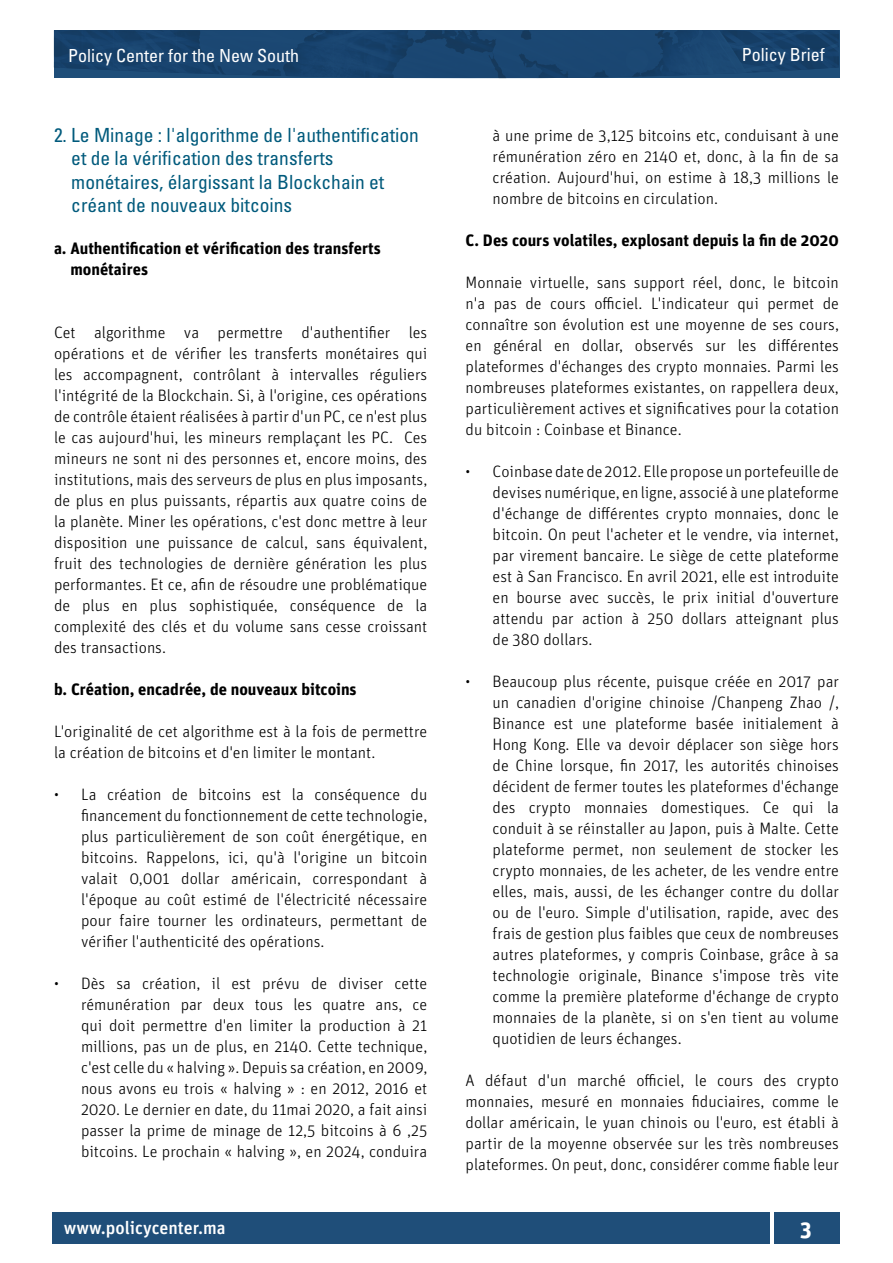
<style>
.page{position:relative;width:893px;height:1263px;background:#fff}
.page>*{position:absolute;margin:0;border:0;box-sizing:border-box;transform-origin:0 0}
.t1{font:700 22.5px "Unit Pro";color:#fff}
.t2{font:condensed 19.5px/23.4px "Univers LT Std";color:#005a7c}
.t3{font:condensed 18px "Univers LT Std";color:#fff}
.t4{font:500 18px "Unit Pro";color:#fff}
.t5{font:300 16.5px/21px "Unit Pro";color:#000;text-align:justify}
.t6{font:700 16.5px/21px "Unit Pro";color:#000}
</style>
<div class="page">
<img style="left:54px;top:30px;width:785px;height:49px">
<div style="left:52px;top:1212px;width:718px;height:31px;background:#1f4e79"></div>
<div style="left:774px;top:1212px;width:65px;height:31px;background:#1f4e79"></div>
<p class="t3" style="left:68px;top:44px;width:232px">Policy Center for the New South</p>
<p class="t3" style="left:742px;top:43px;width:84px">Policy Brief</p>
<p class="t2" style="left:71px;top:123px;width:349px;text-indent:-17px">2. Le Minage : l'algorithme de l'authentification et de la vérification des transferts monétaires, élargissant la Blockchain et créant de nouveaux bitcoins</p>
<p class="t6" style="left:70px;top:237px;width:312px;text-indent:-16px">a. Authentification et vérification des transferts monétaires</p>
<p class="t5" style="left:54px;top:322px;width:375px">Cet algorithme va permettre d'authentifier les opérations et de vérifier les transferts monétaires qui les accompagnent, contrôlant à intervalles réguliers l'intégrité de la Blockchain. Si, à l'origine, ces opérations de contrôle étaient réalisées à partir d'un PC, ce n'est plus le cas aujourd'hui, les mineurs remplaçant les PC. Ces mineurs ne sont ni des personnes et, encore moins, des institutions, mais des serveurs de plus en plus imposants, de plus en plus puissants, répartis aux quatre coins de la planète. Miner les opérations, c'est donc mettre à leur disposition une puissance de calcul, sans équivalent, fruit des technologies de dernière génération les plus performantes. Et ce, afin de résoudre une problématique de plus en plus sophistiquée, conséquence de la complexité des clés et du volume sans cesse croissant des transactions.</p>
<p class="t6" style="left:54px;top:678px;width:304px">b. Création, encadrée, de nouveaux bitcoins</p>
<p class="t5" style="left:54px;top:721px;width:375px">L'originalité de cet algorithme est à la fois de permettre la création de bitcoins et d'en limiter le montant.</p>
<p class="t5" style="left:81px;top:784px;width:348px;text-indent:-27px">• La création de bitcoins est la conséquence du financement du fonctionnement de cette technologie, plus particulièrement de son coût énergétique, en bitcoins. Rappelons, ici, qu'à l'origine un bitcoin valait 0,001 dollar américain, correspondant à l'époque au coût estimé de l'électricité nécessaire pour faire tourner les ordinateurs, permettant de vérifier l'authenticité des opérations.</p>
<p class="t5" style="left:81px;top:973px;width:348px;text-indent:-27px">• Dès sa création, il est prévu de diviser cette rémunération par deux tous les quatre ans, ce qui doit permettre d'en limiter la production à 21 millions, pas un de plus, en 2140. Cette technique, c'est celle du « halving ». Depuis sa création, en 2009, nous avons eu trois « halving » : en 2012, 2016 et 2020. Le dernier en date, du 11mai 2020, a fait ainsi passer la prime de minage de 12,5 bitcoins à 6 ,25 bitcoins. Le prochain « halving », en 2024, conduira</p>
<p class="t5" style="left:493px;top:124px;width:348px">à une prime de 3,125 bitcoins etc, conduisant à une rémunération zéro en 2140 et, donc, à la fin de sa création. Aujourd'hui, on estime à 18,3 millions le nombre de bitcoins en circulation.</p>
<p class="t6" style="left:466px;top:229px;width:375px">C. Des cours volatiles, explosant depuis la fin de 2020</p>
<p class="t5" style="left:466px;top:271px;width:375px">Monnaie virtuelle, sans support réel, donc, le bitcoin n'a pas de cours officiel. L'indicateur qui permet de connaître son évolution est une moyenne de ses cours, en général en dollar, observés sur les différentes plateformes d'échanges des crypto monnaies. Parmi les nombreuses plateformes existantes, on rappellera deux, particulièrement actives et significatives pour la cotation du bitcoin : Coinbase et Binance.</p>
<p class="t5" style="left:493px;top:460px;width:348px;text-indent:-27px">• Coinbase date de 2012. Elle propose un portefeuille de devises numérique, en ligne, associé à une plateforme d'échange de différentes crypto monnaies, donc le bitcoin. On peut l'acheter et le vendre, via internet, par virement bancaire. Le siège de cette plateforme est à San Francisco. En avril 2021, elle est introduite en bourse avec succès, le prix initial d'ouverture attendu par action à 250 dollars atteignant plus de 380 dollars.</p>
<p class="t5" style="left:493px;top:670px;width:348px;text-indent:-27px">• Beaucoup plus récente, puisque créée en 2017 par un canadien d'origine chinoise /Chanpeng Zhao /, Binance est une plateforme basée initialement à Hong Kong. Elle va devoir déplacer son siège hors de Chine lorsque, fin 2017, les autorités chinoises décident de fermer toutes les plateformes d'échange des crypto monnaies domestiques. Ce qui la conduit à se réinstaller au Japon, puis à Malte. Cette plateforme permet, non seulement de stocker les crypto monnaies, de les acheter, de les vendre entre elles, mais, aussi, de les échanger contre du dollar ou de l'euro. Simple d'utilisation, rapide, avec des frais de gestion plus faibles que ceux de nombreuses autres plateformes, y compris Coinbase, grâce à sa technologie originale, Binance s'impose très vite comme la première plateforme d'échange de crypto monnaies de la planète, si on s'en tient au volume quotidien de leurs échanges.</p>
<p class="t5" style="left:466px;top:1069px;width:375px">A défaut d'un marché officiel, le cours des crypto monnaies, mesuré en monnaies fiduciaires, comme le dollar américain, le yuan chinois ou l'euro, est établi à partir de la moyenne observée sur les très nombreuses plateformes. On peut, donc, considérer comme fiable leur</p>
<p class="t4" style="left:64px;top:1216px;width:164px">www.policycenter.ma</p>
<h1 class="t1" style="left:800px;top:1214px;width:13px">3</h1>
</div>
